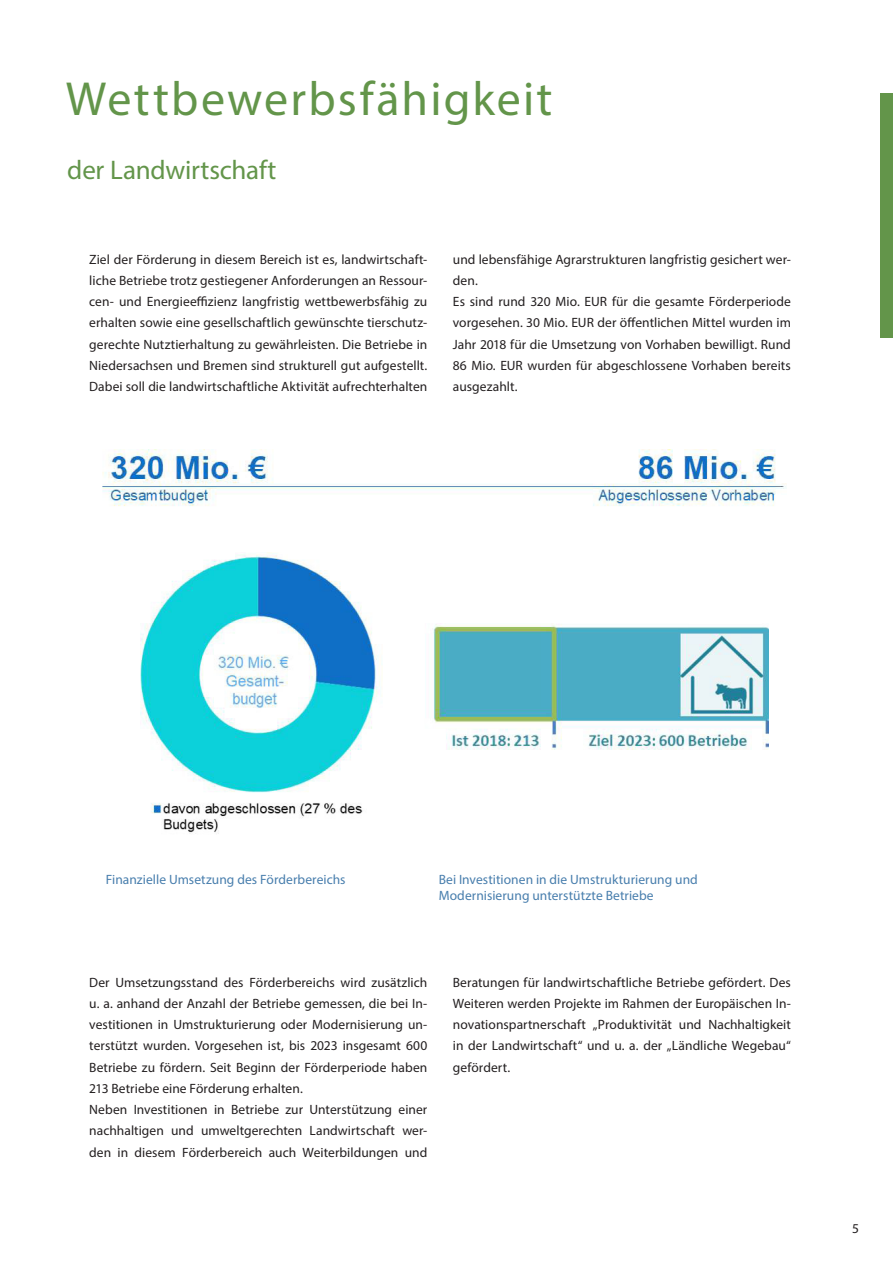
<style>
.page{position:relative;width:893px;height:1263px;background:#fff}
.page>*{position:absolute;margin:0;border:0;box-sizing:border-box;transform-origin:0 0}
.t1{font:48px "Myriad Pro";letter-spacing:.045em;color:#63954a}
.t2{font:27px "Myriad Pro";letter-spacing:-.01em;color:#63954a}
.t3{font:13.5px/21.3px "Myriad Pro";letter-spacing:.005em;color:#231f20;text-align:justify}
.t4{font:13.5px "Myriad Pro";letter-spacing:.005em;color:#487ead}
</style>
<div class="page">
<div style="left:880px;top:94px;width:13px;height:244px;background:#63954a"></div>
<img style="left:102px;top:449px;width:684px;height:57px">
<img style="left:140px;top:553px;width:628px;height:281px">
<div style="left:439px;top:816px;width:297px;height:33px;background:#fff"></div>
<p class="t1" style="left:66px;top:69px;width:488px">Wettbewerbsfähigkeit</p>
<p class="t2" style="left:67px;top:153px;width:211px">der Landwirtschaft</p>
<p class="t3" style="left:89px;top:248px;width:340px">Ziel der Förderung in diesem Bereich ist es, landwirtschaft&shy;liche Betriebe trotz gestiegener Anforderungen an Ressour&shy;cen- und Energieeffizienz langfristig wettbewerbsfähig zu erhalten sowie eine gesellschaftlich gewünschte tierschutz&shy;gerechte Nutztierhaltung zu gewährleisten. Die Betriebe in Niedersachsen und Bremen sind strukturell gut aufgestellt.<br>Dabei soll die landwirtschaftliche Aktivität aufrechterhalten</p>
<p class="t3" style="left:453px;top:248px;width:340px">und lebensfähige Agrarstrukturen langfristig gesichert wer&shy;den.</p>
<p class="t3" style="left:453px;top:291px;width:340px">Es sind rund 320 Mio. EUR für die gesamte Förderperiode vorgesehen. 30 Mio. EUR der öffentlichen Mittel wurden im Jahr 2018 für die Umsetzung von Vorhaben bewilligt. Rund 86 Mio. EUR wurden für abgeschlossene Vorhaben bereits ausgezahlt.</p>
<p class="t4" style="left:106px;top:871px;width:241px">Finanzielle Umsetzung des Förderbereichs</p>
<p class="t4" style="left:439px;top:871px;width:261px">Bei Investitionen in die Umstrukturierung und</p>
<p class="t4" style="left:439px;top:887px;width:216px">Modernisierung unterstützte Betriebe</p>
<p class="t3" style="left:89px;top:971px;width:340px">Der Umsetzungsstand des Förderbereichs wird zusätzlich u. a. anhand der Anzahl der Betriebe gemessen, die bei In&shy;vestitionen in Umstrukturierung oder Modernisierung un&shy;terstützt wurden. Vorgesehen ist, bis 2023 insgesamt 600<br>Betriebe zu fördern. Seit Beginn der Förderperiode haben 213 Betriebe eine Förderung erhalten.</p>
<p class="t3" style="left:89px;top:1099px;width:340px">Neben Investitionen in Betriebe zur Unterstützung einer nachhaltigen und umweltgerechten Landwirtschaft wer&shy;den in diesem Förderbereich auch Weiterbildungen und</p>
<p class="t3" style="left:453px;top:971px;width:340px">Beratungen für landwirtschaftliche Betriebe gefördert. Des Weiteren werden Projekte im Rahmen der Europäischen In&shy;novationspartnerschaft „Produktivität und Nachhaltigkeit in der Landwirtschaft“ und u. a. der „Ländliche Wegebau“ gefördert.</p>
<p class="t3" style="left:852px;top:1218px;width:8px">5</p>
</div>
